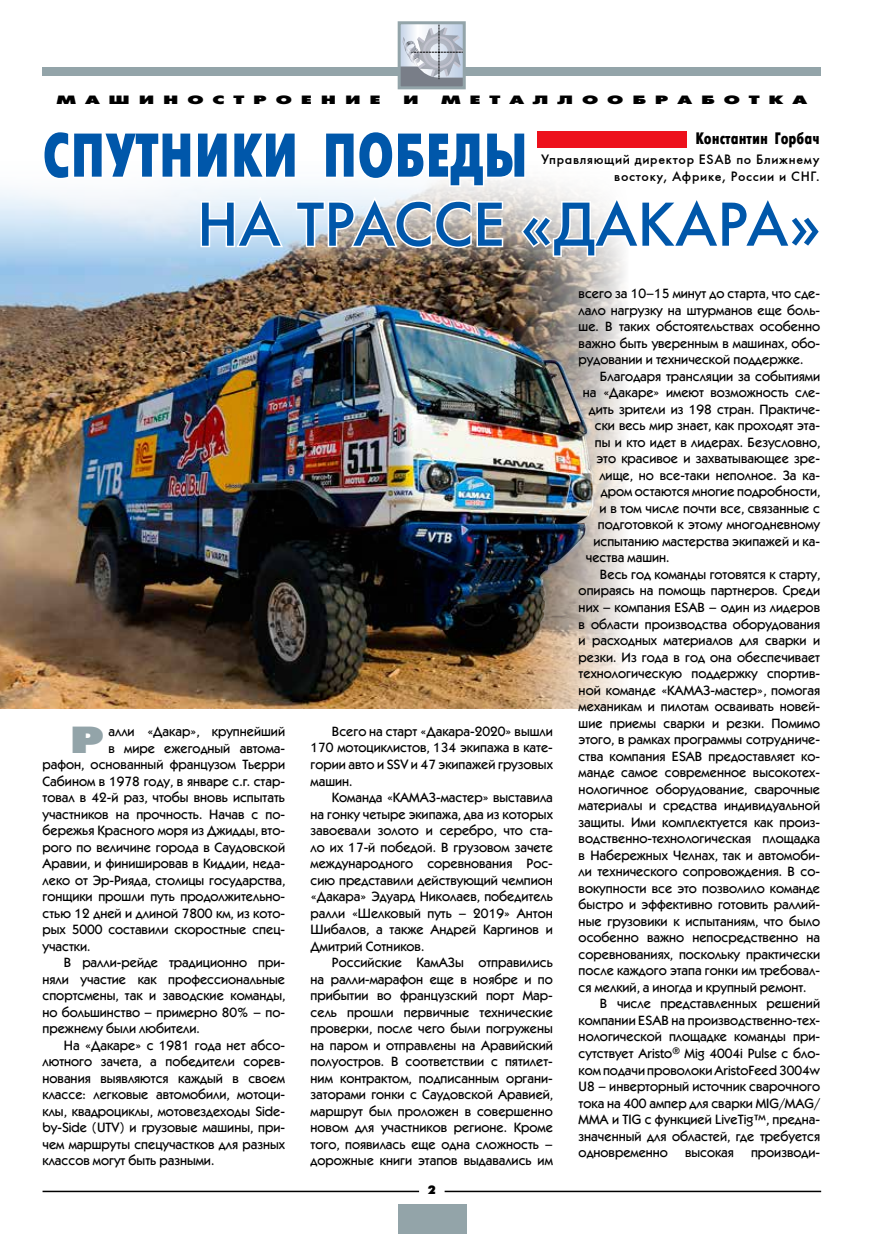
<style>
.page{position:relative;width:885px;height:1234px;background:#fff}
.page>*{position:absolute;margin:0;border:0;box-sizing:border-box;transform-origin:0 0}
.t1{font:61.5px "Futuris C";color:#0057aa}
.t2{font:61.5px "Futuris X Cond CTT";color:#0057aa}
.t3{font:37.5px "Futuris XC";color:#93a4a9;scale:1.25 1}
.t4{font:16.5px "Futuris X Cond CTT";color:#000}
.t5{font:500 13.5px/16.5px "Kabel C";color:#000;text-align:justify}
.t6{font:13.5px/16.5px "Futuris C";letter-spacing:.05em;color:#000;text-align:right}
.t7{font:12px "Futuris XC";letter-spacing:.475em;color:#000;scale:1.55 1}
.t8{font:12px "Futuris XC";letter-spacing:.475em;color:#000}
</style>
<div class="page">
<hr style="left:43px;top:1190px;width:376px;height:1px;background:#000">
<hr style="left:444px;top:1190px;width:377px;height:1px;background:#000">
<div style="left:398px;top:1203px;width:68px;height:30px;background:#93a4a9"></div>
<div style="left:43px;top:67px;width:778px;height:9px;background:#93a4a9"></div>
<svg style="left:401px;top:25px;width:60px;height:60px;background:#b4bac4"></svg>
<div style="left:397px;top:21px;width:68px;height:68px;border:3px solid #93a4a9"></div>
<img style="left:0;top:189px;width:625px;height:519px">
<img style="left:442px;top:340px;width:150px;height:314px">
<svg style="left:41px;top:131px;width:646px;height:127px"></svg>
<p class="t7" style="left:56px;top:94px;width:210px">МАШИНОСТРОЕНИЕ</p>
<p class="t7" style="left:403px;top:94px;width:12px">И</p>
<p class="t7" style="left:441px;top:94px;width:238px">МЕТАЛЛООБРАБОТКА</p>
<h1 class="t2" style="left:43px;top:121px;width:487px">СПУТНИКИ ПОБЕДЫ</h1>
<h1 class="t1" style="left:197px;top:187px;width:625px">НА ТРАССЕ «ДАКАРА»</h1>
<p class="t4" style="left:695px;top:129px;width:126px">Константин Горбач</p>
<p class="t6" style="left:541px;top:151px;width:280px">Управляющий директор ESAB по Ближнему востоку, Африке, России и СНГ.</p>
<p class="t5" style="left:108px;top:722px;width:178px">алли «Дакар», крупнейший</p>
<p class="t5" style="left:108px;top:739px;width:178px">в мире ежегодный автома-</p>
<p class="t5" style="left:43px;top:755px;width:244px">рафон, основанный французом Тьерри</p>
<p class="t5" style="left:43px;top:772px;width:244px">Сабином в 1978 году, в январе с.г. стар-</p>
<p class="t5" style="left:43px;top:788px;width:244px">товал в 42-й раз, чтобы вновь испытать</p>
<p class="t5" style="left:43px;top:805px;width:244px">участников на прочность. Начав с по-</p>
<p class="t5" style="left:43px;top:821px;width:244px">бережья Красного моря из Джидды, вто-</p>
<p class="t5" style="left:43px;top:838px;width:244px">рого по величине города в Саудовской</p>
<p class="t5" style="left:43px;top:854px;width:244px">Аравии, и финишировав в Киддии, неда-</p>
<p class="t5" style="left:43px;top:871px;width:244px">леко от Эр-Рияда, столицы государства,</p>
<p class="t5" style="left:43px;top:887px;width:244px">гонщики прошли путь продолжительно-</p>
<p class="t5" style="left:43px;top:904px;width:244px">стью 12 дней и длиной 7800 км, из кото-</p>
<p class="t5" style="left:43px;top:920px;width:244px">рых 5000 составили скоростные спец-</p>
<p class="t5" style="left:43px;top:937px;width:49px">участки.</p>
<p class="t5" style="left:64px;top:953px;width:223px">В ралли-рейде традиционно при-</p>
<p class="t5" style="left:43px;top:970px;width:244px">няли участие как профессиональные</p>
<p class="t5" style="left:43px;top:986px;width:244px">спортсмены, так и заводские команды,</p>
<p class="t5" style="left:43px;top:1003px;width:244px">но большинство – примерно 80% – по-</p>
<p class="t5" style="left:43px;top:1019px;width:159px">прежнему были любители.</p>
<p class="t5" style="left:64px;top:1036px;width:223px">На «Дакаре» с 1981 года нет абсо-</p>
<p class="t5" style="left:43px;top:1052px;width:244px">лютного зачета, а победители сорев-</p>
<p class="t5" style="left:43px;top:1069px;width:244px">нования выявляются каждый в своем</p>
<p class="t5" style="left:43px;top:1085px;width:244px">классе: легковые автомобили, мотоци-</p>
<p class="t5" style="left:43px;top:1102px;width:244px">клы, квадроциклы, мотовездеходы Side-</p>
<p class="t5" style="left:43px;top:1118px;width:244px">by-Side (UTV) и грузовые машины, при-</p>
<p class="t5" style="left:43px;top:1135px;width:244px">чем маршруты спецучастков для разных</p>
<p class="t5" style="left:43px;top:1151px;width:173px">классов могут быть разными.</p>
<h2 class="t3" style="left:70px;top:719px;width:29px">Р</h2>
<p class="t5" style="left:310px;top:722px;width:244px;text-indent:21px">Всего на старт «Дакара-2020» вышли 170 мотоциклистов, 134 экипажа в кате&shy;гории авто и SSV и 47 экипажей грузовых машин.</p>
<p class="t5" style="left:310px;top:788px;width:244px;text-indent:21px">Команда «КАМАЗ-мастер» выставила на гонку четыре экипажа, два из которых завоевали золото и серебро, что ста&shy;ло их 17-й победой. В грузовом зачете международного соревнования Рос&shy;сию представили действующий чемпион «Дакара» Эдуард Николаев, победитель ралли «Шелковый путь – 2019» Антон Шибалов, а также Андрей Каргинов и Дмитрий Сотников.</p>
<p class="t5" style="left:310px;top:953px;width:244px;text-indent:21px">Российские КамАЗы отправились на ралли-марафон еще в ноябре и по прибытии во французский порт Мар&shy;сель прошли первичные технические проверки, после чего были погружены на паром и отправлены на Аравийский полуостров. В соответствии с пятилет&shy;ним контрактом, подписанным органи&shy;заторами гонки с Саудовской Аравией, маршрут был проложен в совершенно новом для участников регионе. Кроме того, появилась еще одна сложность – дорожные книги этапов выдавались им</p>
<p class="t8" style="left:428px;top:1183px;width:10px">2</p>
<p class="t5" style="left:578px;top:285px;width:243px">всего за 10–15 минут до старта, что сде&shy;лало нагрузку на штурманов еще боль&shy;ше. В таких обстоятельствах особенно важно быть уверенным в машинах, обо&shy;рудовании и технической поддержке.</p>
<p class="t5" style="left:600px;top:367px;width:222px">Благодаря трансляции за событиями</p>
<p class="t5" style="left:583px;top:384px;width:239px">на «Дакаре» имеют возможность сле-</p>
<p class="t5" style="left:589px;top:400px;width:232px">дить зрители из 198 стран. Практиче-</p>
<p class="t5" style="left:595px;top:417px;width:227px">ски весь мир знает, как проходят эта-</p>
<p class="t5" style="left:595px;top:433px;width:227px">пы и кто идет в лидерах. Безусловно,</p>
<p class="t5" style="left:596px;top:450px;width:225px">это красивое и захватывающее зре-</p>
<p class="t5" style="left:599px;top:466px;width:222px">лище, но все-таки неполное. За ка-</p>
<p class="t5" style="left:601px;top:483px;width:221px">дром остаются многие подробности,</p>
<p class="t5" style="left:599px;top:499px;width:222px">и в том числе почти все, связанные с</p>
<p class="t5" style="left:598px;top:516px;width:224px">подготовкой к этому многодневному</p>
<p class="t5" style="left:593px;top:532px;width:228px">испытанию мастерства экипажей и ка-</p>
<p class="t5" style="left:586px;top:549px;width:85px">чества машин.</p>
<p class="t5" style="left:600px;top:565px;width:221px">Весь год команды готовятся к старту,</p>
<p class="t5" style="left:578px;top:582px;width:243px">опираясь на помощь партнеров. Среди</p>
<p class="t5" style="left:578px;top:598px;width:243px">них – компания ESAB – один из лидеров</p>
<p class="t5" style="left:578px;top:615px;width:243px">в области производства оборудования</p>
<p class="t5" style="left:578px;top:631px;width:243px">и расходных материалов для сварки и</p>
<p class="t5" style="left:578px;top:648px;width:243px">резки. Из года в год она обеспечивает</p>
<p class="t5" style="left:578px;top:664px;width:243px">технологическую поддержку спортив-</p>
<p class="t5" style="left:578px;top:681px;width:243px">ной команде «КАМАЗ-мастер», помогая</p>
<p class="t5" style="left:578px;top:697px;width:243px">механикам и пилотам осваивать новей-</p>
<p class="t5" style="left:578px;top:714px;width:243px">шие приемы сварки и резки. Помимо</p>
<p class="t5" style="left:578px;top:730px;width:243px">этого, в рамках программы сотрудниче-</p>
<p class="t5" style="left:578px;top:747px;width:243px">ства компания ESAB предоставляет ко-</p>
<p class="t5" style="left:578px;top:763px;width:243px">манде самое современное высокотех-</p>
<p class="t5" style="left:578px;top:780px;width:243px">нологичное оборудование, сварочные</p>
<p class="t5" style="left:578px;top:796px;width:243px">материалы и средства индивидуальной</p>
<p class="t5" style="left:578px;top:813px;width:243px">защиты. Ими комплектуется как произ-</p>
<p class="t5" style="left:578px;top:829px;width:243px">водственно-технологическая площадка</p>
<p class="t5" style="left:578px;top:846px;width:243px">в Набережных Челнах, так и автомоби-</p>
<p class="t5" style="left:578px;top:862px;width:243px">ли технического сопровождения. В со-</p>
<p class="t5" style="left:578px;top:879px;width:243px">вокупности все это позволило команде</p>
<p class="t5" style="left:578px;top:895px;width:243px">быстро и эффективно готовить раллий-</p>
<p class="t5" style="left:578px;top:912px;width:243px">ные грузовики к испытаниям, что было</p>
<p class="t5" style="left:578px;top:928px;width:243px">особенно важно непосредственно на</p>
<p class="t5" style="left:578px;top:945px;width:243px">соревнованиях, поскольку практически</p>
<p class="t5" style="left:578px;top:961px;width:243px">после каждого этапа гонки им требовал-</p>
<p class="t5" style="left:578px;top:978px;width:229px">ся мелкий, а иногда и крупный ремонт.</p>
<p class="t5" style="left:600px;top:994px;width:222px">В числе представленных решений</p>
<p class="t5" style="left:578px;top:1011px;width:243px">компании ESAB на производственно-тех-</p>
<p class="t5" style="left:578px;top:1027px;width:243px">нологической площадке команды при-</p>
<p class="t5" style="left:578px;top:1044px;width:243px">сутствует Aristo<sup>®</sup> Mig 4004i Pulse с бло-</p>
<p class="t5" style="left:578px;top:1060px;width:243px">ком подачи проволоки AristoFeed 3004w</p>
<p class="t5" style="left:578px;top:1077px;width:243px">U8 – инверторный источник сварочного</p>
<p class="t5" style="left:578px;top:1093px;width:243px">тока на 400 ампер для сварки MIG/MAG/</p>
<p class="t5" style="left:578px;top:1110px;width:243px">MMA и TIG с функцией LiveTig™, предна-</p>
<p class="t5" style="left:578px;top:1126px;width:243px">значенный для областей, где требуется</p>
<p class="t5" style="left:578px;top:1143px;width:91px">одновременно</p>
<p class="t5" style="left:685px;top:1143px;width:50px">высокая</p>
<p class="t5" style="left:751px;top:1143px;width:70px">производи-</p>
</div>
